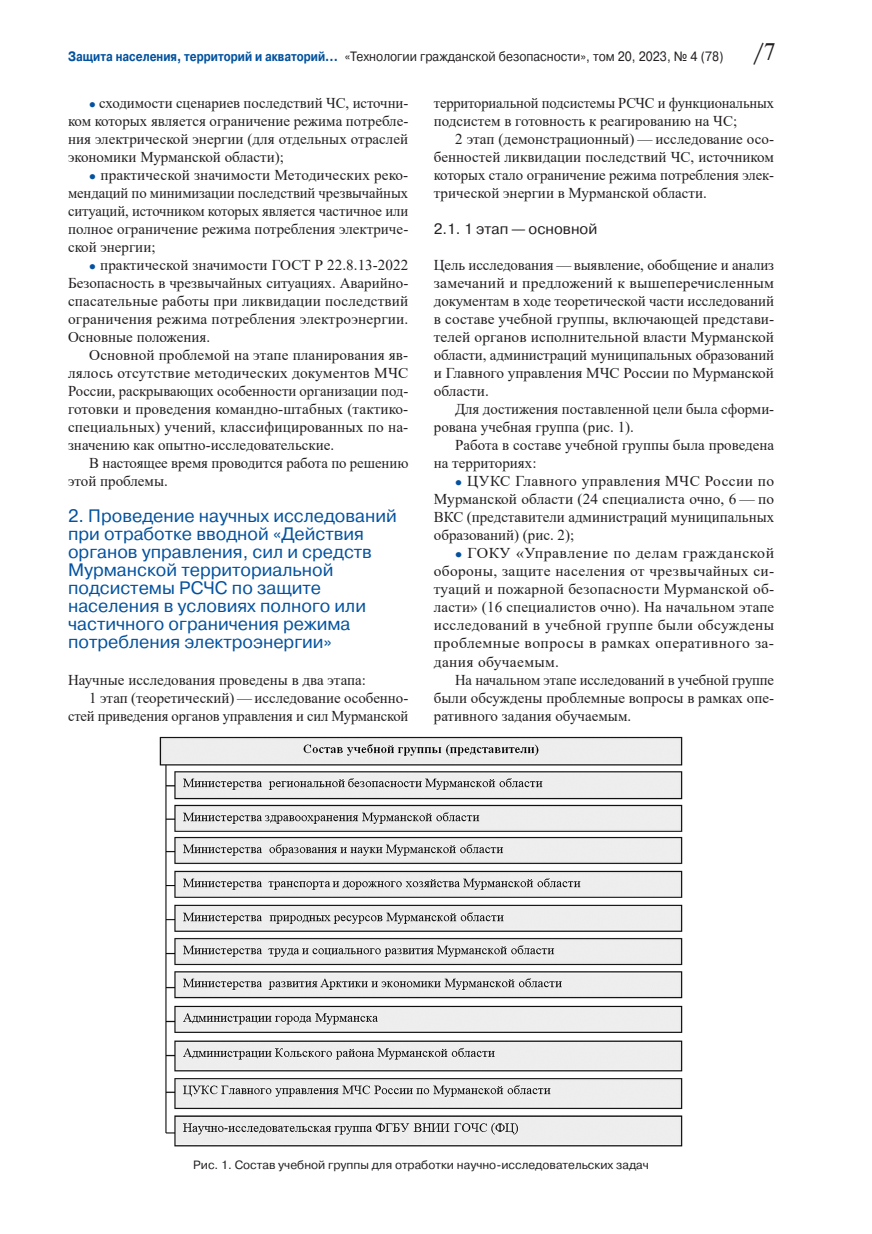
<style>
.page{position:relative;width:872px;height:1234px;background:#fff}
.page>*{position:absolute;margin:0;border:0;box-sizing:border-box;transform-origin:0 0}
.glava{font:18px/18px "Pragmatica C";color:#03529f}
.BODY{font:15px/18px "Times New Roman";color:#231f20;text-align:justify}
.BODY-2{font:15px/18px "Times New Roman";color:#231f20;text-align:justify;scale:1.06 1}
.ПОДглава{font:15px "Pragmatica C";color:#231f20}
.t1{font:13.5px "Pragmatica C";color:#231f20;scale:.9 1}
.PODRIS{font:12px "Pragmatica C";color:#231f20}
.s1{font-weight:700;color:#03529f}
.s2{font-family:"Newton C";font-size:24px}
.s3{color:#03529f}
</style>
<div class="page">
<img style="left:159px;top:736px;width:524px;height:411px">
<p class="t1" style="left:68px;top:49px;width:788px"><span class="s1">Защита населения, территорий и акваторий...</span> «Технологии гражданской безопасности», том 20, 2023, № 4 (78) <span class="s2">/7</span></p>
<p class="BODY" style="left:68px;top:94px;width:342px;text-indent:21px"><span class="s3">●</span> сходимости сценариев последствий ЧС, источни&shy;ком которых является ограничение режима потребле&shy;ния электрической энергии (для отдельных отраслей экономики Мурманской области);</p>
<p class="BODY" style="left:68px;top:166px;width:342px;text-indent:21px"><span class="s3">●</span> практической значимости Методических реко&shy;мендаций по минимизации последствий чрезвычайных ситуаций, источником которых является частичное или полное ограничение режима потребления электриче&shy;ской энергии;</p>
<p class="BODY" style="left:68px;top:256px;width:342px;text-indent:21px"><span class="s3">●</span> практической значимости ГОСТ Р 22.8.13-2022<br>Безопасность в чрезвычайных ситуациях. Аварийно&shy;спасательные работы при ликвидации последствий ограничения режима потребления электроэнергии.<br>Основные положения.</p>
<p class="BODY" style="left:68px;top:346px;width:342px;text-indent:21px">Основной проблемой на этапе планирования яв&shy;лялось отсутствие методических документов МЧС России, раскрывающих особенности организации под&shy;готовки и проведения командно-штабных (тактико&shy;специальных) учений, классифицированных по на&shy;значению как опытно-исследовательские.</p>
<p class="BODY" style="left:68px;top:454px;width:342px;text-indent:21px">В настоящее время проводится работа по решению этой проблемы.</p>
<p class="glava" style="left:68px;top:507px;width:330px">2. Проведение научных исследований при отработке вводной «Действия органов управления, сил и средств<br>Мурманской территориальной подсистемы РСЧС по защите населения в условиях полного или частичного ограничения режима потребления электроэнергии»</p>
<p class="BODY" style="left:68px;top:670px;width:299px">Научные исследования проведены в два этапа:</p>
<p class="BODY" style="left:68px;top:688px;width:342px;text-align:right">1 этап (теоретический) — исследование особенно&shy;стей приведения органов управления и сил Мурманской</p>
<p class="BODY" style="left:434px;top:94px;width:342px">территориальной подсистемы РСЧС и функциональных подсистем в готовность к реагированию на ЧС;</p>
<p class="BODY" style="left:434px;top:130px;width:342px;text-indent:21px">2 этап (демонстрационный) — исследование осо&shy;бенностей ликвидации последствий ЧС, источником которых стало ограничение режима потребления элек&shy;трической энергии в Мурманской области.</p>
<p class="ПОДглава" style="left:434px;top:220px;width:165px">2.1. 1 этап — основной</p>
<p class="BODY" style="left:434px;top:256px;width:342px">Цель исследования — выявление, обобщение и анализ замечаний и предложений к вышеперечисленным документам в ходе теоретической части исследований в составе учебной группы, включающей представи&shy;телей органов исполнительной власти Мурманской области, администраций муниципальных образований и Главного управления МЧС России по Мурманской области.</p>
<p class="BODY" style="left:434px;top:400px;width:342px;text-indent:21px">Для достижения поставленной цели была сформи&shy;рована учебная группа (рис. 1).</p>
<p class="BODY" style="left:434px;top:436px;width:342px;text-indent:21px">Работа в составе учебной группы была проведена на территориях:</p>
<p class="BODY" style="left:434px;top:472px;width:342px;text-indent:21px"><span class="s3">●</span> ЦУКС Главного управления МЧС России по Мурманской области (24 специалиста очно, 6 — по ВКС (представители администраций муниципальных образований) (рис. 2);</p>
<p class="BODY-2" style="left:434px;top:544px;width:323px;text-indent:21px"><span class="s3">●</span> ГОКУ «Управление по делам гражданской обороны, защите населения от чрезвычайных си&shy;туаций и пожарной безопасности Мурманской об&shy;ласти» (16 специалистов очно). На начальном этапе исследований в учебной группе были обсуждены проблемные вопросы в рамках оперативного за&shy;дания обучаемым.</p>
<p class="BODY" style="left:434px;top:670px;width:342px;text-indent:21px">На начальном этапе исследований в учебной группе были обсуждены проблемные вопросы в рамках опе&shy;ративного задания обучаемым.</p>
<p class="PODRIS" style="left:193px;top:1158px;width:457px">Рис. 1. Состав учебной группы для отработки научно-исследовательских задач</p>
</div>
